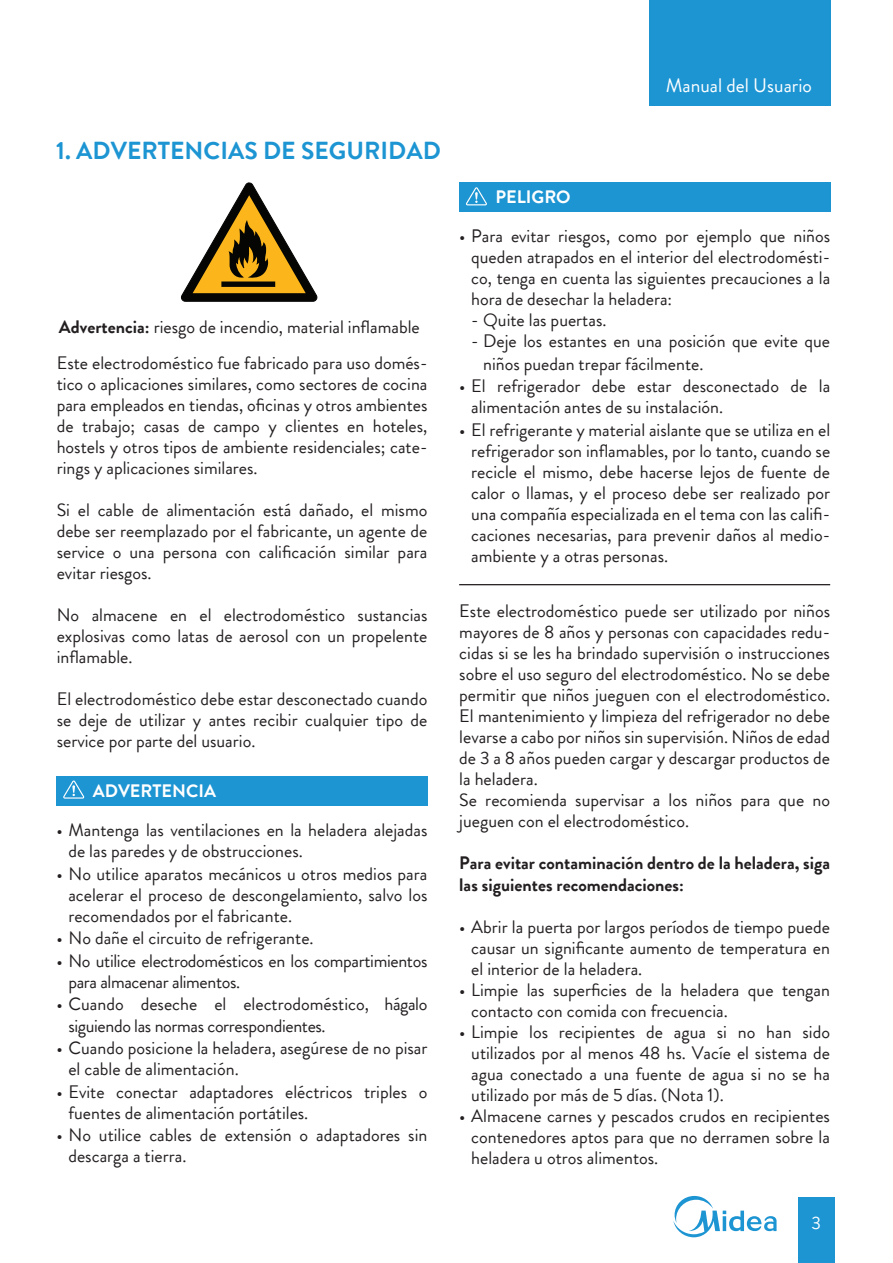
<style>
.page{position:relative;width:893px;height:1263px;background:#fff}
.page>*{position:absolute;margin:0;border:0;box-sizing:border-box;transform-origin:0 0}
.t1{font:700 24.6px "Brandon Grotesque";color:#1d95d3}
.t2{font:19.5px "Brandon Grotesque";color:#fff}
.t3{font:18px/21px "Brandon Grotesque";color:#231f20;text-align:justify}
.t4{font:18px/21px "Brandon Grotesque";letter-spacing:-.02em;color:#231f20}
.t5{font:700 18px/21px "Brandon Grotesque";color:#231f20}
.t6{font:700 18px "Brandon Grotesque";color:#fff}
.t7{font:18px "Brandon Grotesque";color:#fff}
.s1{font-weight:700}
</style>
<div class="page">
<div style="left:649px;top:0;width:182px;height:106px;background:#1d95d3"></div>
<div style="left:798px;top:1198px;width:37px;height:65px;background:#1d95d3"></div>
<svg style="left:673px;top:1196px;width:104px;height:41px"></svg>
<svg style="left:181px;top:182px;width:136px;height:120px"></svg>
<div style="left:56px;top:776px;width:371px;height:29px;background:#1d95d3"></div>
<svg style="left:63px;top:780px;width:21px;height:19px"></svg>
<div style="left:459px;top:183px;width:371px;height:29px;background:#1d95d3"></div>
<svg style="left:466px;top:187px;width:21px;height:18px"></svg>
<hr style="left:459px;top:584px;width:371px;height:1px;background:#231f20">
<p class="t2" style="left:666px;top:72px;width:148px">Manual del Usuario</p>
<h1 class="t1" style="left:56px;top:133px;width:386px">1. ADVERTENCIAS DE SEGURIDAD</h1>
<p class="t3" style="left:59px;top:316px;width:362px"><span class="s1">Advertencia:</span> riesgo de incendio, material inflamable</p>
<p class="t3" style="left:57px;top:353px;width:372px">Este electrodoméstico fue fabricado para uso domés&shy;tico o aplicaciones similares, como sectores de cocina para empleados en tiendas, oficinas y otros ambientes de trabajo; casas de campo y clientes en hoteles, hostels y otros tipos de ambiente residenciales; cate&shy;rings y aplicaciones similares.</p>
<p class="t3" style="left:57px;top:500px;width:372px">Si el cable de alimentación está dañado, el mismo debe ser reemplazado por el fabricante, un agente de service o una persona con calificación similar para evitar riesgos.</p>
<p class="t3" style="left:57px;top:605px;width:372px">No almacene en el electrodoméstico sustancias explosivas como latas de aerosol con un propelente inflamable.</p>
<p class="t3" style="left:57px;top:689px;width:372px">El electrodoméstico debe estar desconectado cuando se deje de utilizar y antes recibir cualquier tipo de service por parte del usuario.</p>
<p class="t6" style="left:93px;top:778px;width:125px">ADVERTENCIA</p>
<p class="t3" style="left:68px;top:820px;width:361px;text-indent:-12px">• Mantenga las ventilaciones en la heladera alejadas de las paredes y de obstrucciones.</p>
<p class="t3" style="left:68px;top:863px;width:361px;text-indent:-12px">• No utilice aparatos mecánicos u otros medios para acelerar el proceso de descongelamiento, salvo los recomendados por el fabricante.</p>
<p class="t3" style="left:56px;top:928px;width:259px">• No dañe el circuito de refrigerante.</p>
<p class="t4" style="left:68px;top:950px;width:361px;text-indent:-12px">• No utilice electrodomésticos en los compartimientos para almacenar alimentos.</p>
<p class="t4" style="left:68px;top:994px;width:361px;text-indent:-12px">• Cuando deseche el electrodoméstico, hágalo siguiendo las normas correspondientes.</p>
<p class="t3" style="left:68px;top:1037px;width:361px;text-indent:-12px">• Cuando posicione la heladera, asegúrese de no pisar el cable de alimentación.</p>
<p class="t3" style="left:68px;top:1081px;width:361px;text-indent:-12px">• Evite conectar adaptadores eléctricos triples o fuentes de alimentación portátiles.</p>
<p class="t3" style="left:68px;top:1125px;width:360px;text-indent:-12px">• No utilice cables de extensión o adaptadores sin descarga a tierra.</p>
<p class="t6" style="left:496px;top:184px;width:77px">PELIGRO</p>
<p class="t3" style="left:471px;top:226px;width:361px;text-indent:-12px">• Para evitar riesgos, como por ejemplo que niños queden atrapados en el interior del electrodomésti&shy;co, tenga en cuenta las siguientes precauciones a la hora de desechar la heladera:</p>
<p class="t3" style="left:471px;top:310px;width:137px">- Quite las puertas.</p>
<p class="t3" style="left:483px;top:330px;width:348px;line-height:22.5px;text-indent:-12px">- Deje los estantes en una posición que evite que niños puedan trepar fácilmente.</p>
<p class="t3" style="left:471px;top:376px;width:361px;text-indent:-12px">• El refrigerador debe estar desconectado de la alimentación antes de su instalación.</p>
<p class="t3" style="left:471px;top:419px;width:361px;text-indent:-12px">• El refrigerante y material aislante que se utiliza en el refrigerador son inflamables, por lo tanto, cuando se recicle el mismo, debe hacerse lejos de fuente de calor o llamas, y el proceso debe ser realizado por una compañía especializada en el tema con las califi&shy;caciones necesarias, para prevenir daños al medio&shy;ambiente y a otras personas.</p>
<p class="t3" style="left:459px;top:601px;width:372px;text-align:left">Este electrodoméstico puede ser utilizado por niños mayores de 8 años y personas con capacidades redu&shy;cidas si se les ha brindado supervisión o instrucciones sobre el uso seguro del electrodoméstico. No se debe permitir que niños jueguen con el electrodoméstico.<br>El mantenimiento y limpieza del refrigerador no debe levarse a cabo por niños sin supervisión. Niños de edad de 3 a 8 años pueden cargar y descargar productos de la heladera.<br>Se recomienda supervisar a los niños para que no jueguen con el electrodoméstico.</p>
<p class="t5" style="left:459px;top:853px;width:372px">Para evitar contaminación dentro de la heladera, siga las siguientes recomendaciones:</p>
<p class="t3" style="left:471px;top:916px;width:360px;text-indent:-12px">• Abrir la puerta por largos períodos de tiempo puede causar un significante aumento de temperatura en el interior de la heladera.</p>
<p class="t3" style="left:471px;top:979px;width:360px;text-indent:-12px">• Limpie las superficies de la heladera que tengan contacto con comida con frecuencia.</p>
<p class="t3" style="left:471px;top:1021px;width:360px;text-indent:-12px">• Limpie los recipientes de agua si no han sido utilizados por al menos 48 hs. Vacíe el sistema de agua conectado a una fuente de agua si no se ha utilizado por más de 5 días. (Nota 1).</p>
<p class="t3" style="left:471px;top:1105px;width:360px;text-indent:-12px">• Almacene carnes y pescados crudos en recipientes contenedores aptos para que no derramen sobre la heladera u otros alimentos.</p>
<p class="t7" style="left:811px;top:1211px;width:11px">3</p>
</div>
